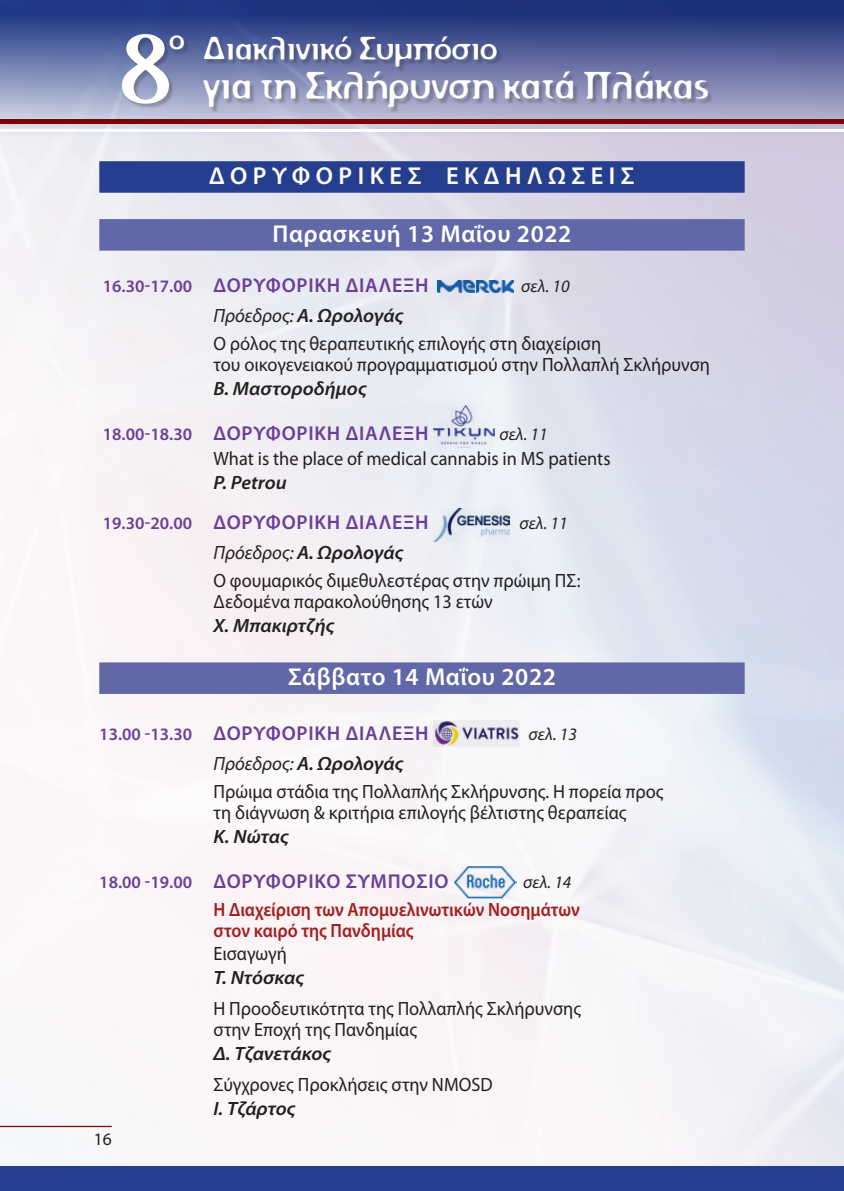
<style>
.page{position:relative;width:844px;height:1191px;background:#fff}
.page>*{position:absolute;margin:0;border:0;box-sizing:border-box;transform-origin:0 0}
.t1{font:700 108.85px "PF Royale";color:#fff}
.t2{font:35.52px "PF Plazm";color:#fff}
.t3{font:30.1px "PF Plazm";color:#fff}
.t4{font:600 24.5px "Myriad Pro";letter-spacing:.025em;color:#fff}
.t5{font:600 24.5px "Myriad Pro";letter-spacing:.225em;color:#fff}
.t6{font:600 20.12px "Myriad Pro";letter-spacing:.04em;color:#6b3e98}
.t7{font:19.25px/28.5px "Myriad Pro";color:#231f20;scale:.95 1}
.t8{font:italic 600 19.25px "Myriad Pro";color:#231f20;scale:1.05 1}
.t9{font:600 19.25px/21px "Myriad Pro";color:#a41d20;scale:.92 1}
.t10{font:600 17.5px "Myriad Pro";color:#6b3e98}
.t11{font:italic 17.5px "Myriad Pro";color:#231f20}
.t12{font:17.5px "Myriad Pro";color:#231f20}
.s1{font-size:20.12px}
.s2{font-style:italic}
.s3{font-weight:600;font-style:italic}
</style>
<div class="page">
<img style="left:0;top:154px;width:843px;height:1012px">
<div style="left:0;top:1166px;width:843px;height:25px;background:#253f8e"></div>
<hr style="left:0;top:1125px;width:112px;height:2px;background:#7a0406">
<svg style="left:0;top:0;width:843px;height:154px;background:#7b84b1"></svg>
<div style="left:123px;top:35px;width:66px;height:74px;background:#231f20;opacity:.25"></div>
<div style="left:205px;top:38px;width:508px;height:75px;background:#231f20;opacity:.25"></div>
<div style="left:0;top:119px;width:843px;height:5px;background:#7a0406"></div>
<hr style="left:0;top:129px;width:843px;height:2px;background:#fff">
<div style="left:99px;top:219px;width:645px;height:32px;background:#6168a7"></div>
<div style="left:99px;top:662px;width:645px;height:32px;background:#6168a7"></div>
<div style="left:99px;top:161px;width:645px;height:32px;background:#253f8e"></div>
<img style="left:437px;top:280px;width:76px;height:12px">
<img style="left:433px;top:405px;width:61px;height:43px">
<img style="left:433px;top:508px;width:77px;height:33px">
<img style="left:433px;top:720px;width:86px;height:26px">
<img style="left:453px;top:865px;width:63px;height:33px">
<h1 class="t1" style="left:119px;top:11px;width:55px">8</h1>
<h3 class="t3" style="left:169px;top:31px;width:330px"><sup>o</sup> Διακλινικό Συμπόσιο</h3>
<h2 class="t2" style="left:203px;top:64px;width:506px">για τη Σκλήρυνση κατά Πλάκας</h2>
<p class="t5" style="left:209px;top:160px;width:425px">ΔΟΡΥΦΟΡΙΚΕΣ ΕΚΔΗΛΩΣ ΕΙΣ</p>
<p class="t4" style="left:272px;top:218px;width:300px">Παρασκευή 13 Μαΐου 2022</p>
<p class="t10" style="left:103px;top:275px;width:138px">16.30-17.00 <span class="s1">Δορυ</span></p>
<p class="t6" style="left:266px;top:273px;width:29px">φορική</p>
<p class="t6" style="left:345px;top:273px;width:25px">Διάλε</p>
<p class="t6" style="left:403px;top:273px;width:24px">ξη</p>
<p class="t11" style="left:521px;top:275px;width:50px">σελ. 10</p>
<p class="t7" style="left:213px;top:301px;width:409px"><span class="s2">Πρόεδρος:</span> <span class="s3">Α. Ωρολογάς<br></span>O ρόλος της θεραπευτικής επιλογής στη διαχείριση</p>
<p class="t7" style="left:213px;top:350px;width:524px">του οικογενειακού προγραμματισμού στην Πολλαπλή Σκλήρυνση</p>
<p class="t8" style="left:213px;top:376px;width:147px">Β. Μαστοροδήμος</p>
<p class="t10" style="left:103px;top:423px;width:138px">18.00-18.30 <span class="s1">Δορυ</span></p>
<p class="t6" style="left:266px;top:420px;width:29px">φορική</p>
<p class="t6" style="left:345px;top:420px;width:25px">Διάλε</p>
<p class="t6" style="left:403px;top:420px;width:24px">ξη</p>
<p class="t11" style="left:499px;top:423px;width:50px">σελ. 11</p>
<p class="t7" style="left:213px;top:444px;width:419px">What is the place of medical cannabis in MS patients</p>
<p class="t8" style="left:213px;top:470px;width:71px">P. Petrou</p>
<p class="t10" style="left:103px;top:512px;width:138px">19.30-20.00 <span class="s1">Δορυ</span></p>
<p class="t6" style="left:266px;top:509px;width:29px">φορική</p>
<p class="t6" style="left:345px;top:509px;width:25px">Διάλε</p>
<p class="t6" style="left:403px;top:509px;width:24px">ξη</p>
<p class="t11" style="left:519px;top:512px;width:50px">σελ. 11</p>
<p class="t7" style="left:213px;top:537px;width:388px"><span class="s2">Πρόεδρος:</span> <span class="s3">Α. Ωρολογάς<br></span>Ο φουμαρικός διμεθυλεστέρας στην πρώιμη ΠΣ:</p>
<p class="t7" style="left:213px;top:587px;width:295px">Δεδομένα παρακολούθησης 13 ετών</p>
<p class="t8" style="left:213px;top:613px;width:117px">Χ. Μπακιρτζής</p>
<p class="t4" style="left:288px;top:661px;width:269px">Σάββατο 14 Μαΐου 2022</p>
<p class="t10" style="left:99px;top:723px;width:142px">13.00 -13.30 <span class="s1">Δορυ</span></p>
<p class="t6" style="left:266px;top:721px;width:29px">φορική</p>
<p class="t6" style="left:345px;top:721px;width:25px">Διάλε</p>
<p class="t6" style="left:403px;top:721px;width:24px">ξη</p>
<p class="t11" style="left:528px;top:724px;width:50px">σελ. 13</p>
<p class="t7" style="left:213px;top:749px;width:475px"><span class="s2">Πρόεδρος:</span> <span class="s3">Α. Ωρολογάς<br></span>Πρώιμα στάδια της Πολλαπλής Σκλήρυνσης. Η πορεία προς</p>
<p class="t7" style="left:213px;top:798px;width:436px">τη διάγνωση &amp; κριτήρια επιλογής βέλτιστης θεραπείας</p>
<p class="t8" style="left:213px;top:824px;width:73px">Κ. Νώτας</p>
<p class="t10" style="left:99px;top:871px;width:142px">18.00 -19.00 <span class="s1">Δορυ</span></p>
<p class="t6" style="left:266px;top:869px;width:29px">φορικό</p>
<p class="t6" style="left:346px;top:869px;width:15px">Συμπό</p>
<p class="t6" style="left:416px;top:869px;width:23px">σιο</p>
<p class="t11" style="left:523px;top:871px;width:50px">σελ. 14</p>
<p class="t9" style="left:213px;top:898px;width:400px">Η Διαχείριση των Απομυελινωτικών Νοσημάτων στον καιρό της Πανδημίας</p>
<p class="t7" style="left:213px;top:939px;width:79px">Εισαγωγή</p>
<p class="t8" style="left:213px;top:965px;width:88px">Τ. Ντόσκας</p>
<p class="t7" style="left:213px;top:997px;width:388px;line-height:21px">Η Προοδευτικότητα της Πολλαπλής Σκλήρυνσης στην Εποχή της Πανδημίας</p>
<p class="t8" style="left:213px;top:1041px;width:113px">Δ. Τζανετάκος</p>
<p class="t7" style="left:213px;top:1070px;width:295px">Σύγχρονες Προκλήσεις στην NMOSD</p>
<p class="t8" style="left:213px;top:1096px;width:80px">Ι. Τζάρτος</p>
<p class="t12" style="left:94px;top:1127px;width:19px">16</p>
</div>
